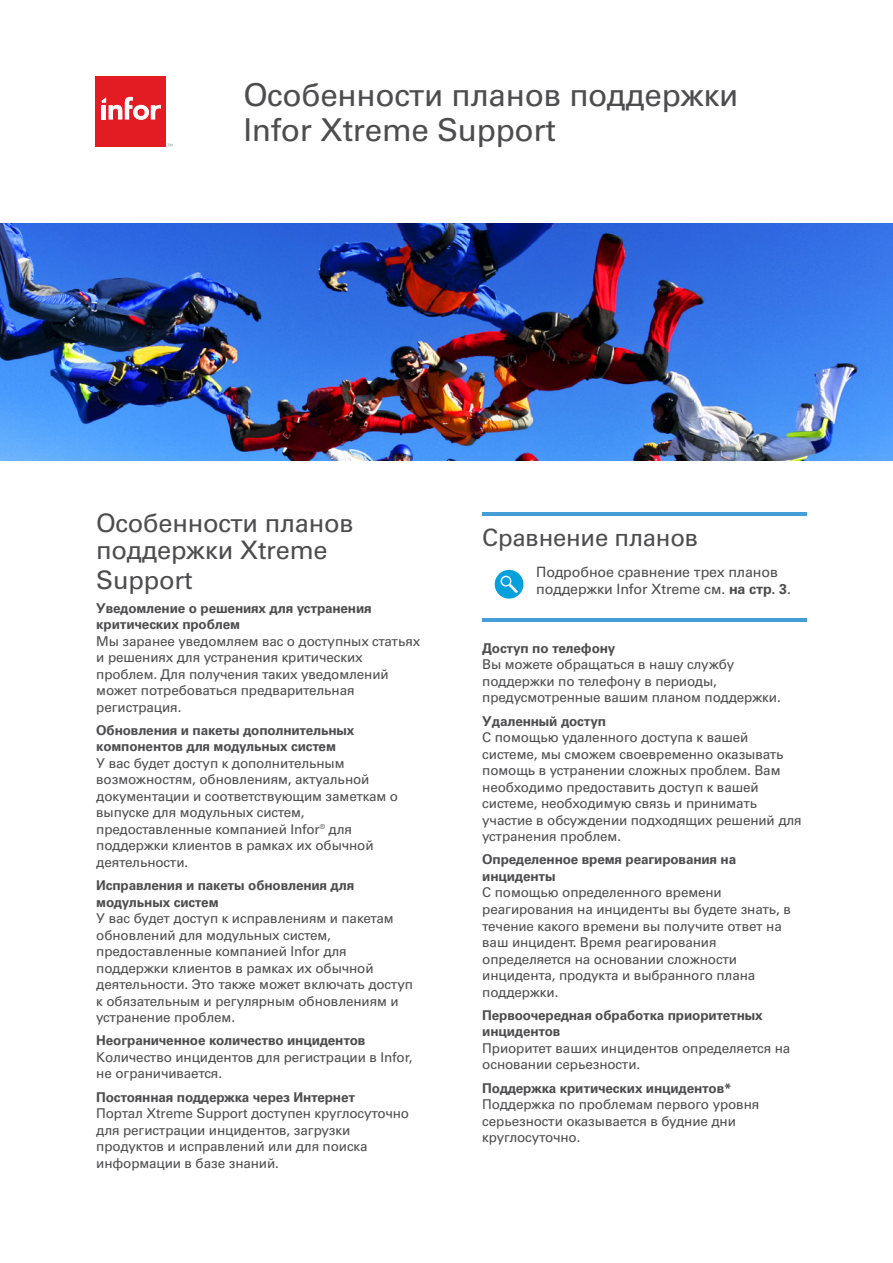
<style>
.page{position:relative;width:893px;height:1263px;background:#fff}
.page>*{position:absolute;margin:0;border:0;box-sizing:border-box;transform-origin:0 0}
.Grey_Title_Copy_21pt{font:31.5px/34.5px "Univers Cyr";letter-spacing:-.01em;color:#4d4d4f}
.A_Header_Black_85_17{font:25.5px/27px "Univers Cyr";letter-spacing:-.01em;color:#4d4d4f}
.Body_Copy_9_5pt{font:24px "Univers Cyr";letter-spacing:-.01em;color:#4d4d4f}
.Body_Copy_9_5pt-2{font:14.25px/17.1px "Univers Cyr";letter-spacing:-.01em;color:#4d4d4f}
.Body_Copy_9_5pt-3{font:13.5px/16.5px "Univers Cyr";letter-spacing:-.01em;color:#4d4d4f}
.s1{font-weight:700}
</style>
<div class="page">
<img style="left:0;top:223px;width:893px;height:237px">
<div style="left:95px;top:76px;width:71px;height:70px;background:#e31b23"></div>
<svg style="left:102px;top:97px;width:59px;height:23px"></svg>
<hr style="left:482px;top:512px;width:324px;height:3px;background:#459dd7">
<hr style="left:482px;top:618px;width:324px;height:4px;background:#459dd7">
<div style="left:495px;top:570px;width:28px;height:29px;background:#07a0db;border-radius:50%"></div>
<svg style="left:501px;top:576px;width:17px;height:17px"></svg>
<div style="left:502px;top:577px;width:8px;height:8px;background:#07a0db;border-radius:50%"></div>
<p class="Grey_Title_Copy_21pt" style="left:243px;top:78px;width:497px">Особенности планов поддержки<br>Infor Xtreme Support</p>
<p class="A_Header_Black_85_17" style="left:96px;top:509px;width:259px">Особенности планов поддержки Xtreme</p>
<p class="A_Header_Black_85_17" style="left:96px;top:567px;width:98px">Support</p>
<p class="Body_Copy_9_5pt-3" style="left:96px;top:599px;width:326px"><span class="s1">Уведомление о решениях для устранения критических проблем<br></span>Мы заранее уведомляем вас о доступных статьях и решениях для устранения критических проблем. Для получения таких уведомлений может потребоваться предварительная регистрация.</p>
<p class="Body_Copy_9_5pt-3" style="left:96px;top:722px;width:303px"><span class="s1">Обновления и пакеты дополнительных компонентов для модульных систем<br></span>У вас будет доступ к дополнительным возможностям, обновлениям, актуальной документации и соответствующим заметкам о выпуске для модульных систем, предоставленные компанией Infor® для поддержки клиентов в рамках их обычной деятельности.</p>
<p class="Body_Copy_9_5pt-3" style="left:96px;top:877px;width:318px"><span class="s1">Исправления и пакеты обновления для модульных систем<br></span>У вас будет доступ к исправлениям и пакетам обновлений для модульных систем, предоставленные компанией Infor для поддержки клиентов в рамках их обычной деятельности. Это также может включать доступ к обязательным и регулярным обновлениям и устранение проблем.</p>
<p class="Body_Copy_9_5pt-3" style="left:96px;top:1032px;width:318px"><span class="s1">Неограниченное количество инцидентов<br></span>Количество инцидентов для регистрации в Infor, не ограничивается.</p>
<p class="Body_Copy_9_5pt-3" style="left:96px;top:1088px;width:314px"><span class="s1">Постоянная поддержка через Интернет<br></span>Портал Xtreme Support доступен круглосуточно для регистрации инцидентов, загрузки продуктов и исправлений или для поиска информации в базе знаний.</p>
<p class="Body_Copy_9_5pt" style="left:482px;top:524px;width:217px">Сравнение планов</p>
<p class="Body_Copy_9_5pt-2" style="left:536px;top:563px;width:256px">Подробное сравнение трех планов поддержки Infor Xtreme см. <span class="s1">на стр. 3</span>.</p>
<p class="Body_Copy_9_5pt-3" style="left:482px;top:640px;width:300px"><span class="s1">Доступ по телефону<br></span>Вы можете обращаться в нашу службу поддержки по телефону в периоды, предусмотренные вашим планом поддержки.</p>
<p class="Body_Copy_9_5pt-3" style="left:482px;top:712px;width:321px"><span class="s1">Удаленный доступ<br></span>С помощью удаленного доступа к вашей системе, мы сможем своевременно оказывать помощь в устранении сложных проблем. Вам необходимо предоставить доступ к вашей системе, необходимую связь и принимать участие в обсуждении подходящих решений для устранения проблем.</p>
<p class="Body_Copy_9_5pt-3" style="left:482px;top:851px;width:310px"><span class="s1">Определенное время реагирования на инциденты<br></span>С помощью определенного времени реагирования на инциденты вы будете знать, в течение какого времени вы получите ответ на ваш инцидент. Время реагирования определяется на основании сложности инцидента, продукта и выбранного плана поддержки.</p>
<p class="Body_Copy_9_5pt-3" style="left:482px;top:1006px;width:309px"><span class="s1">Первоочередная обработка приоритетных инцидентов<br></span>Приоритет ваших инцидентов определяется на основании серьезности.</p>
<p class="Body_Copy_9_5pt-3" style="left:482px;top:1079px;width:278px"><span class="s1">Поддержка критических инцидентов*<br></span>Поддержка по проблемам первого уровня серьезности оказывается в будние дни круглосуточно.</p>
</div>
